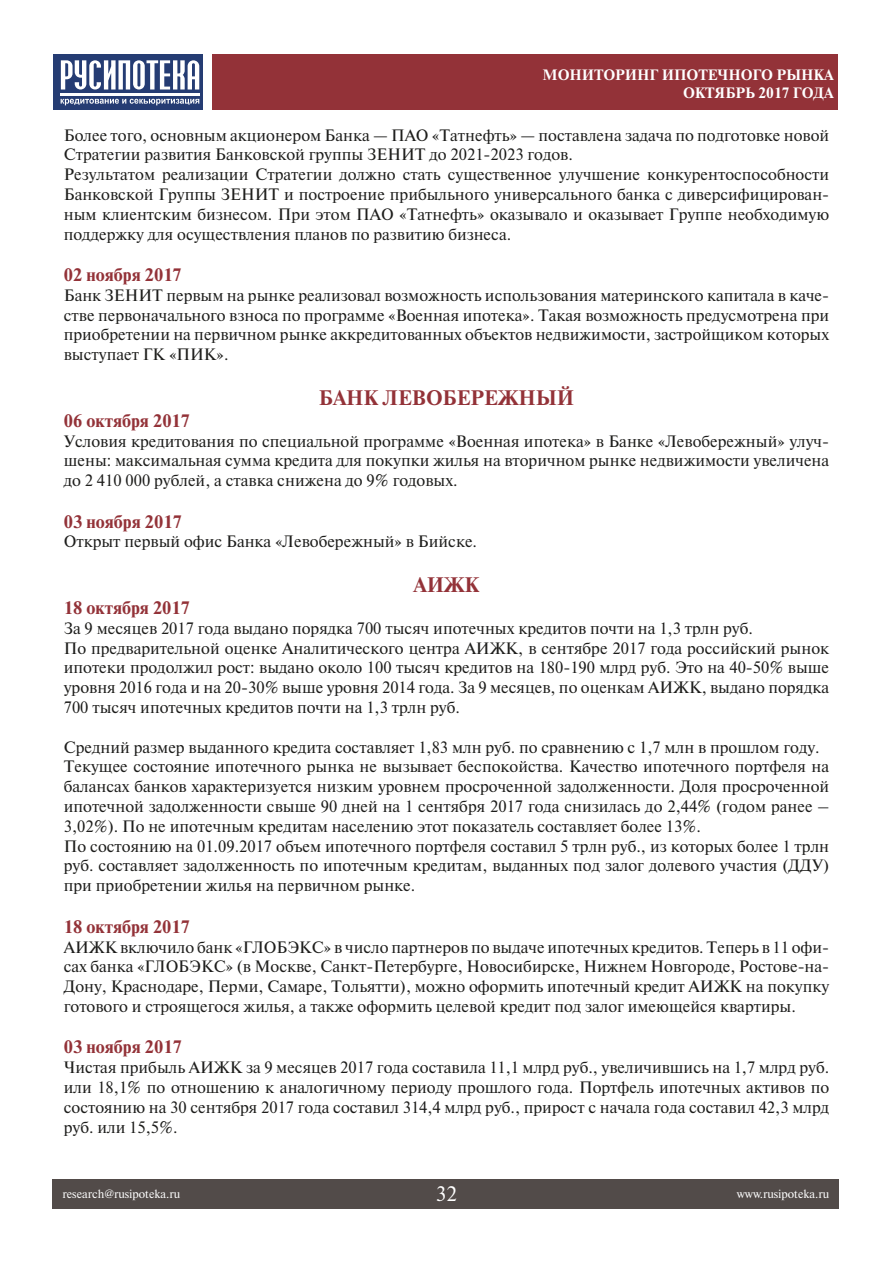
<style>
.page{position:relative;width:893px;height:1263px;background:#fff}
.page>*{position:absolute;margin:0;border:0;box-sizing:border-box;transform-origin:0 0}
.t1{font:700 21px "Newton C";color:#933238}
.t2{font:21px "Newton C";color:#fff}
.t3{font:700 18px "Newton C";color:#933238}
.t4{font:16.5px/19.8px "Newton C";color:#1d1d1b;text-align:justify}
.t5{font:700 15px/18px "Newton C";color:#fff;text-align:right}
.t6{font:12px "Newton C";color:#fff}
</style>
<div class="page">
<div style="left:52px;top:1180px;width:787px;height:29px;background:#524b49"></div>
<div style="left:213px;top:54px;width:625px;height:55px;background:#933238"></div>
<div style="left:53px;top:54px;width:150px;height:56px;background:#253c73"></div>
<svg style="left:61px;top:60px;width:138px;height:29px"></svg>
<hr style="left:60px;top:93px;width:139px;height:2px;background:#fff">
<svg style="left:61px;top:99px;width:138px;height:6px"></svg>
<p class="t5" style="left:543px;top:66px;width:292px">МОНИТОРИНГ ИПОТЕЧНОГО РЫНКА<br>ОКТЯБРЬ 2017 ГОДА</p>
<p class="t4" style="left:64px;top:125px;width:767px">Более того, основным акционером Банка — ПАО «Татнефть» — поставлена задача по подготовке новой<br>Стратегии развития Банковской группы ЗЕНИТ до 2021-2023 годов.</p>
<p class="t4" style="left:64px;top:165px;width:767px">Результатом реализации Стратегии должно стать существенное улучшение конкурентоспособности Банковской Группы ЗЕНИТ и построение прибыльного универсального банка с диверсифицирован&shy;ным клиентским бизнесом. При этом ПАО «Татнефть» оказывало и оказывает Группе необходимую поддержку для осуществления планов по развитию бизнеса.</p>
<p class="t3" style="left:64px;top:265px;width:120px">02 ноября 2017</p>
<p class="t4" style="left:64px;top:285px;width:767px">Банк ЗЕНИТ первым на рынке реализовал возможность использования материнского капитала в каче&shy;стве первоначального взноса по программе «Военная ипотека». Такая возможность предусмотрена при приобретении на первичном рынке аккредитованных объектов недвижимости, застройщиком которых выступает ГК «ПИК».</p>
<p class="t1" style="left:319px;top:386px;width:257px">БАНК ЛЕВОБЕРЕЖНЫЙ</p>
<p class="t3" style="left:64px;top:411px;width:128px">06 октября 2017</p>
<p class="t4" style="left:64px;top:431px;width:767px">Условия кредитования по специальной программе «Военная ипотека» в Банке «Левобережный» улуч&shy;шены: максимальная сумма кредита для покупки жилья на вторичном рынке недвижимости увеличена до 2 410 000 рублей, а ставка снижена до 9% годовых.</p>
<p class="t3" style="left:64px;top:511px;width:120px">03 ноября 2017</p>
<p class="t4" style="left:64px;top:532px;width:415px">Открыт первый офис Банка «Левобережный» в Бийске.</p>
<p class="t1" style="left:414px;top:573px;width:67px">АИЖК</p>
<p class="t3" style="left:64px;top:598px;width:128px">18 октября 2017</p>
<p class="t4" style="left:64px;top:618px;width:691px">За 9 месяцев 2017 года выдано порядка 700 тысяч ипотечных кредитов почти на 1,3 трлн руб.</p>
<p class="t4" style="left:64px;top:638px;width:767px">По предварительной оценке Аналитического центра АИЖК, в сентябре 2017 года российский рынок ипотеки продолжил рост: выдано около 100 тысяч кредитов на 180-190 млрд руб. Это на 40-50% выше уровня 2016 года и на 20-30% выше уровня 2014 года. За 9 месяцев, по оценкам АИЖК, выдано порядка 700 тысяч ипотечных кредитов почти на 1,3 трлн руб.</p>
<p class="t4" style="left:64px;top:737px;width:757px">Средний размер выданного кредита составляет 1,83 млн руб. по сравнению с 1,7 млн в прошлом году.</p>
<p class="t4" style="left:64px;top:757px;width:767px">Текущее состояние ипотечного рынка не вызывает беспокойства. Качество ипотечного портфеля на балансах банков характеризуется низким уровнем просроченной задолженности. Доля просроченной ипотечной задолженности свыше 90 дней на 1 сентября 2017 года снизилась до 2,44% (годом ранее – 3,02%). По не ипотечным кредитам населению этот показатель составляет более 13%.</p>
<p class="t4" style="left:64px;top:836px;width:767px">По состоянию на 01.09.2017 объем ипотечного портфеля составил 5 трлн руб., из которых более 1 трлн руб. составляет задолженность по ипотечным кредитам, выданных под залог долевого участия (ДДУ) при приобретении жилья на первичном рынке.</p>
<p class="t3" style="left:64px;top:916px;width:128px">18 октября 2017</p>
<p class="t4" style="left:64px;top:937px;width:767px">АИЖК включило банк «ГЛОБЭКС» в число партнеров по выдаче ипотечных кредитов. Теперь в 11 офи&shy;сах банка «ГЛОБЭКС» (в Москве, Санкт-Петербурге, Новосибирске, Нижнем Новгороде, Ростове-на-Дону, Краснодаре, Перми, Самаре, Тольятти), можно оформить ипотечный кредит АИЖК на покупку готового и строящегося жилья, а также оформить целевой кредит под залог имеющейся квартиры.</p>
<p class="t3" style="left:64px;top:1037px;width:120px">03 ноября 2017</p>
<p class="t4" style="left:64px;top:1057px;width:767px">Чистая прибыль АИЖК за 9 месяцев 2017 года составила 11,1 млрд руб., увеличившись на 1,7 млрд руб. или 18,1% по отношению к аналогичному периоду прошлого года. Портфель ипотечных активов по состоянию на 30 сентября 2017 года составил 314,4 млрд руб., прирост с начала года составил 42,3 млрд руб. или 15,5%.</p>
<p class="t2" style="left:436px;top:1182px;width:23px">32</p>
<p class="t6" style="left:63px;top:1187px;width:119px">research@rusipoteka.ru</p>
<p class="t6" style="left:737px;top:1187px;width:94px">www.rusipoteka.ru</p>
</div>
